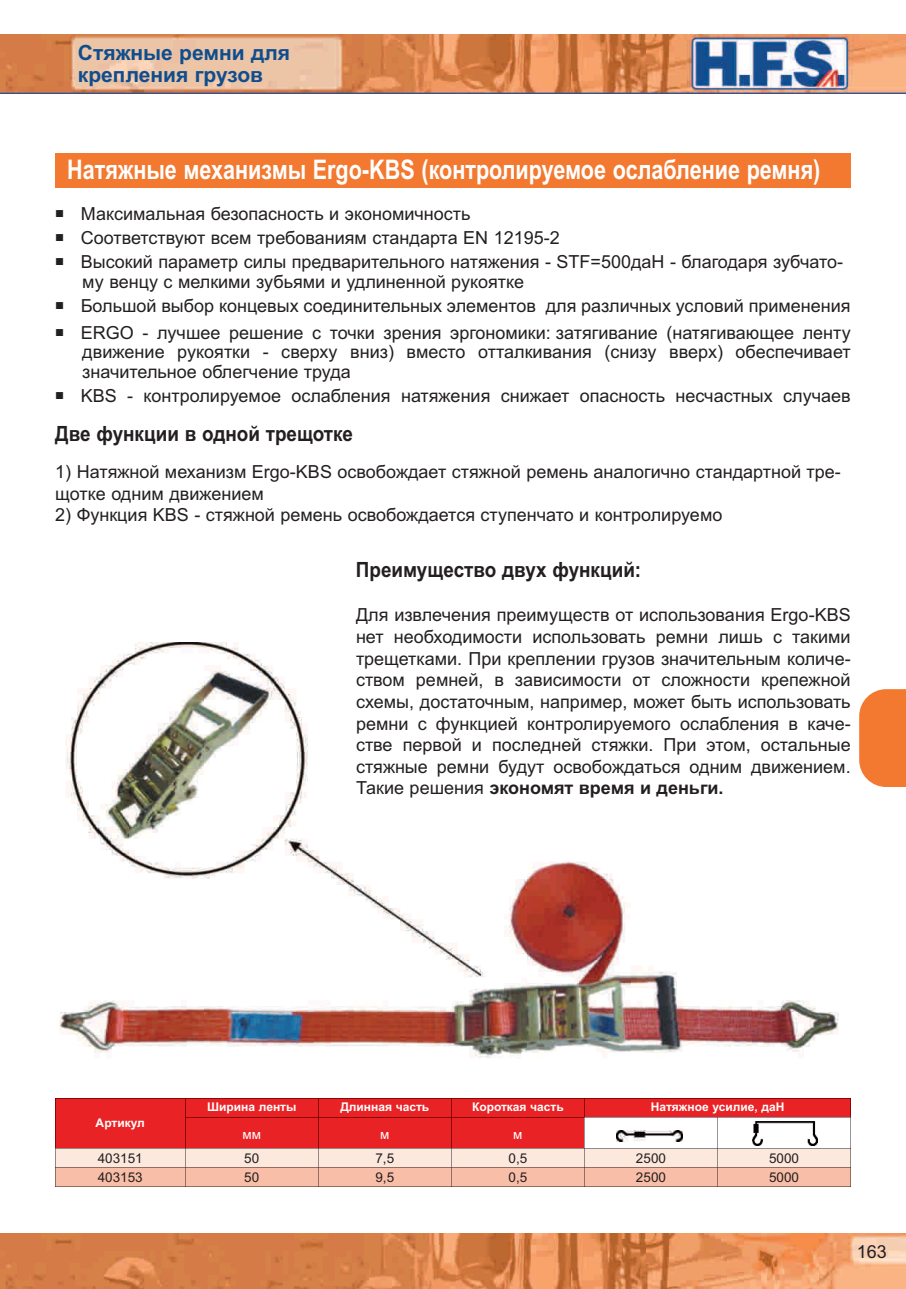
<style>
.page{position:relative;width:906px;height:1289px;background:#fff}
.page>*{position:absolute;margin:0;border:0;box-sizing:border-box;transform-origin:0 0}
.t1{font:700 27px "Arial";color:#fff;scale:.8 1}
.t2{font:700 21px "Arial";color:#231f20;scale:.9 1}
.t3{font:700 21px/22.5px "Arial";color:#0f4d8e}
.t4{font:18px/21.6px "Arial";color:#231f20}
.t5{font:13.5px "Arial";color:#231f20}
.t6{font:13.5px "Arial";color:#fff}
.t7{font:700 12px "Arial";color:#fff}
.s1{font-weight:700}
</style>
<div class="page">
<img style="left:1px;top:1233px;width:905px;height:55px">
<svg style="left:859px;top:689px;width:47px;height:98px;background:#f3823f"></svg>
<svg style="left:0;top:34px;width:906px;height:60px;background:#ce9878"></svg>
<div style="left:55px;top:153px;width:795px;height:34px;background:#f37930"></div>
<img style="left:59px;top:642px;width:780px;height:416px">
<svg style="left:55px;top:1098px;width:796px;height:89px;background:#eb837c"></svg>
<p class="t3" style="left:78px;top:41px;width:214px">Стяжные ремни для крепления грузов</p>
<h1 class="t1" style="left:67px;top:154px;width:943px">Натяжные механизмы Ergo-KBS (контролируемое ослабление ремня)</h1>
<p class="t4" style="left:55px;top:203px;width:417px"><sup>■</sup> Максимальная безопасность и экономичность</p>
<p class="t4" style="left:55px;top:227px;width:506px"><sup>■</sup> Соответствуют всем требованиям стандарта EN 12195-2</p>
<p class="t4" style="left:82px;top:252px;width:762px;line-height:19.5px;text-indent:-27px"><sup>■</sup> Высокий параметр силы предварительного натяжения - STF=500даН - благодаря зубчато&shy;му венцу с мелкими зубьями и удлиненной рукоятке</p>
<p class="t4" style="left:55px;top:295px;width:797px"><sup>■</sup> Большой выбор концевых соединительных элементов для различных условий применения</p>
<p class="t4" style="left:82px;top:323px;width:770px;line-height:19.5px;text-align:justify;text-indent:-27px"><sup>■</sup> ERGO - лучшее решение с точки зрения эргономики: затягивание (натягивающее ленту движение рукоятки - сверху вниз) вместо отталкивания (снизу вверх) обеспечивает значительное облегчение труда</p>
<p class="t4" style="left:55px;top:385px;width:797px"><sup>■</sup> KBS - контролируемое ослабления натяжения снижает опасность несчастных случаев</p>
<p class="t2" style="left:55px;top:421px;width:332px">Две функции в одной трещотке</p>
<p class="t4" style="left:55px;top:461px;width:787px">1) Натяжной механизм Ergo-KBS освобождает стяжной ремень аналогично стандартной тре&shy;щотке одним движением</p>
<p class="t4" style="left:55px;top:504px;width:668px">2) Функция KBS - стяжной ремень освобождается ступенчато и контролируемо</p>
<p class="t2" style="left:356px;top:557px;width:318px">Преимущество двух функций:</p>
<p class="t4" style="left:356px;top:604px;width:496px;text-align:justify">Для извлечения преимуществ от использования Ergo-KBS нет необходимости использовать ремни лишь с такими трещетками. При креплении грузов значительным количе&shy;ством ремней, в зависимости от сложности крепежной схемы, достаточным, например, может быть использовать ремни с функцией контролируемого ослабления в каче&shy;стве первой и последней стяжки. При этом, остальные стяжные ремни будут освобождаться одним движением.<br>Такие решения <span class="s1">экономят время и деньги.</span></p>
<p class="t7" style="left:96px;top:1115px;width:51px">Артикул</p>
<p class="t7" style="left:207px;top:1099px;width:91px">Ширина ленты</p>
<p class="t7" style="left:340px;top:1099px;width:90px">Длинная часть</p>
<p class="t7" style="left:472px;top:1099px;width:93px">короткая часть</p>
<p class="t7" style="left:650px;top:1099px;width:135px">Натяжное усилие, даН</p>
<p class="t6" style="left:242px;top:1126px;width:20px">мм</p>
<p class="t6" style="left:380px;top:1126px;width:11px">м</p>
<p class="t6" style="left:513px;top:1126px;width:11px">м</p>
<p class="t5" style="left:98px;top:1150px;width:47px">403151</p>
<p class="t5" style="left:244px;top:1150px;width:17px">50</p>
<p class="t5" style="left:375px;top:1150px;width:20px">7,5</p>
<p class="t5" style="left:508px;top:1150px;width:20px">0,5</p>
<p class="t5" style="left:636px;top:1150px;width:32px">2500</p>
<p class="t5" style="left:769px;top:1150px;width:32px">5000</p>
<p class="t5" style="left:98px;top:1169px;width:47px">403153</p>
<p class="t5" style="left:244px;top:1169px;width:17px">50</p>
<p class="t5" style="left:375px;top:1169px;width:20px">9,5</p>
<p class="t5" style="left:508px;top:1169px;width:20px">0,5</p>
<p class="t5" style="left:636px;top:1169px;width:32px">2500</p>
<p class="t5" style="left:769px;top:1169px;width:32px">5000</p>
<p class="t4" style="left:857px;top:1240px;width:32px">163</p>
</div>
